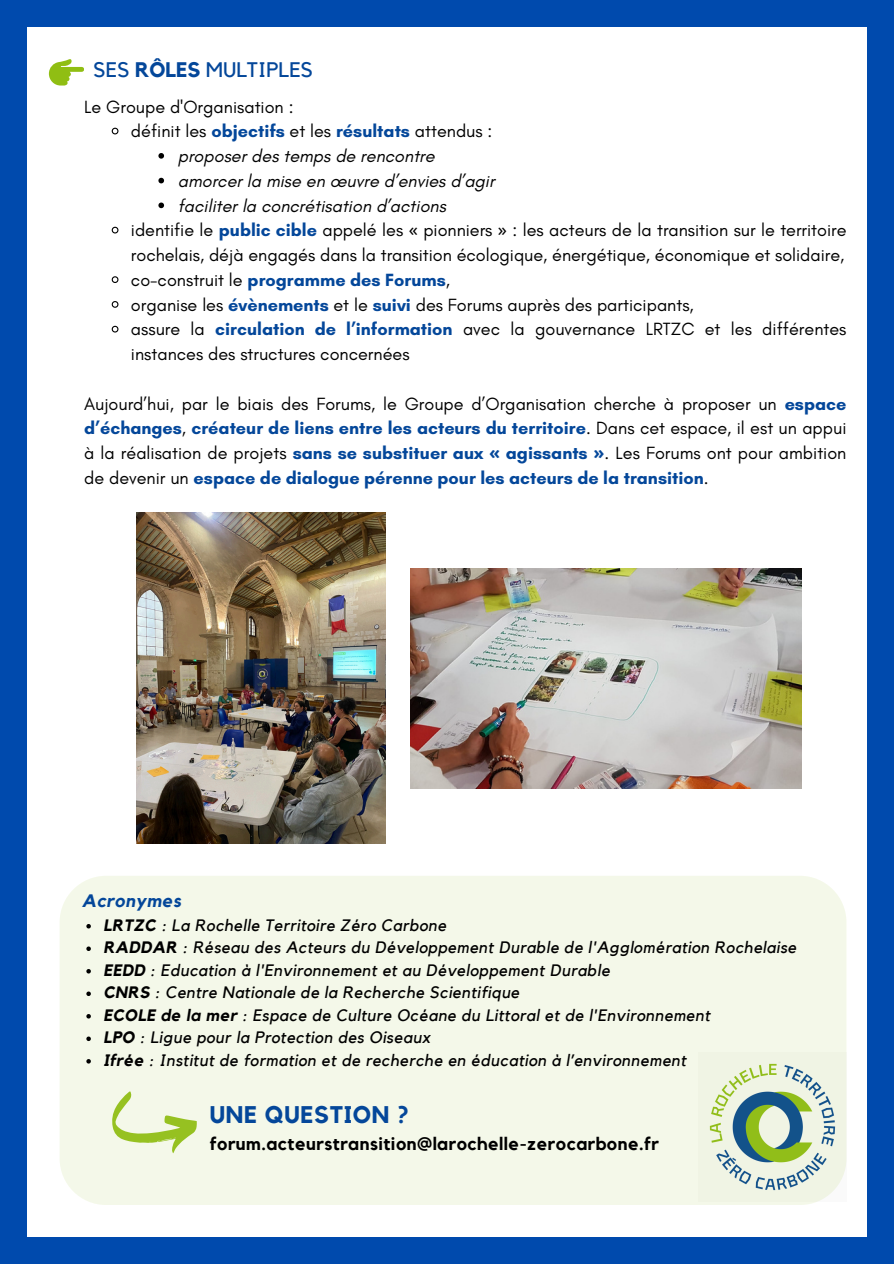
<style>
.page{position:relative;width:894px;height:1264px;background:#fff}
.page>*{position:absolute;margin:0;border:0;box-sizing:border-box;transform-origin:0 0}
.t1{font:700 24px "Kollektif";letter-spacing:.03em;color:#04479a}
.t2{font:21px "Kollektif";color:#04479a}
.t3{font:18px/24.8px "Glacial Indifference";color:#000}
.t4{font:italic 18px "Glacial Indifference";color:#000}
.t5{font:700 18px "Kollektif";letter-spacing:.03em;color:#000}
.t6{font:700 18px "Glacial Indifference";color:#04479a}
.t7{font:italic 700 18px "Kollektif";letter-spacing:.03em;color:#04479a}
.t8{font:italic 16.5px "Kollektif";letter-spacing:.03em;color:#000}
.s1{font-weight:700}
.s2{font-weight:700;color:#04479a}
.s3{font-family:"Noto Sans"}
.s4{font-weight:400;color:#000}
.s5{font-family:"Noto Sans";font-weight:700;color:#04479a}
</style>
<div class="page">
<div style="left:0;top:0;width:893px;height:1263px;background:#004aad"></div>
<div style="left:27px;top:27px;width:838px;height:1209px;background:#fff"></div>
<div style="left:60px;top:875px;width:786px;height:329px;background:#f4f8e9;border-radius:46px"></div>
<svg style="left:112px;top:1091px;width:85px;height:62px"></svg>
<svg style="left:49px;top:59px;width:35px;height:26px"></svg>
<img style="left:137px;top:513px;width:248px;height:330px">
<img style="left:411px;top:568px;width:390px;height:220px">
<svg style="left:86px;top:924px;width:5px;height:4px"></svg>
<svg style="left:86px;top:946px;width:5px;height:5px"></svg>
<svg style="left:86px;top:969px;width:5px;height:4px"></svg>
<svg style="left:86px;top:991px;width:5px;height:5px"></svg>
<svg style="left:86px;top:1014px;width:5px;height:4px"></svg>
<svg style="left:86px;top:1036px;width:5px;height:5px"></svg>
<svg style="left:86px;top:1059px;width:5px;height:4px"></svg>
<svg style="left:111px;top:127px;width:8px;height:8px"></svg>
<svg style="left:158px;top:153px;width:6px;height:6px"></svg>
<svg style="left:158px;top:178px;width:6px;height:5px"></svg>
<svg style="left:158px;top:202px;width:6px;height:6px"></svg>
<svg style="left:111px;top:226px;width:8px;height:8px"></svg>
<svg style="left:111px;top:276px;width:8px;height:7px"></svg>
<svg style="left:111px;top:301px;width:8px;height:7px"></svg>
<svg style="left:111px;top:325px;width:8px;height:8px"></svg>
<p class="t2" style="left:94px;top:60px;width:221px">SES <span class="s1">RÔLES</span> MULTIPLES</p>
<p class="t3" style="left:84px;top:94px;width:211px">Le Groupe d'Organisation :</p>
<p class="t3" style="left:131px;top:119px;width:363px">définit les <span class="s2">objectifs</span> et les <span class="s2">résultats</span> attendus :</p>
<p class="t4" style="left:178px;top:145px;width:258px">proposer des temps de rencontre</p>
<p class="t4" style="left:178px;top:170px;width:318px">amorcer la mise en œuvre d’envies d’agir</p>
<h2 class="t4" style="left:178px;top:194px;width:269px">faciliter la concrétisation d’actions</h2>
<p class="t3" style="left:131px;top:218px;width:716px">identifie le <span class="s2">public cible</span> appelé les <span class="s3">«</span> pionniers <span class="s3">»</span> : les acteurs de la transition sur le territoire rochelais, déjà engagés dans la transition écologique, énergétique, économique et solidaire,</p>
<p class="t6" style="left:131px;top:269px;width:320px"><span class="s4">co-construit le</span> programme des Forums<span class="s4">,</span></p>
<p class="t3" style="left:131px;top:292px;width:564px">organise les <span class="s2">évènements</span> et le <span class="s2">suivi</span> des Forums auprès des participants,</p>
<p class="t3" style="left:131px;top:317px;width:716px">assure la <span class="s2">circulation de l’information</span> avec la gouvernance LRTZC et les différentes instances des structures concernées</p>
<p class="t3" style="left:84px;top:391px;width:763px;text-align:justify">Aujourd’hui, par le biais des Forums, le Groupe d’Organisation cherche à proposer un <span class="s2">espace d’échanges</span>, <span class="s2">créateur de liens entre les acteurs du territoire</span>. Dans cet espace, il est un appui à la réalisation de projets <span class="s2">sans se substituer aux</span> <span class="s5">«</span> <span class="s2">agissants</span> <span class="s5">»</span>. Les Forums ont pour ambition de devenir un <span class="s2">espace de dialogue pérenne pour les acteurs de la transition</span>.</p>
<p class="t7" style="left:82px;top:892px;width:101px">Acronymes</p>
<p class="t8" style="left:103px;top:917px;width:344px"><span class="s1">LRTZC</span> : La Rochelle Territoire Zéro Carbone</p>
<p class="t8" style="left:103px;top:939px;width:694px"><span class="s1">RADDAR</span> : Réseau des Acteurs du Développement Durable de l'Agglomération Rochelaise</p>
<p class="t8" style="left:103px;top:962px;width:508px"><span class="s1">EEDD</span> : Education à l'Environnement et au Développement Durable</p>
<p class="t8" style="left:103px;top:984px;width:417px"><span class="s1">CNRS</span> : Centre Nationale de la Recherche Scientifique</p>
<p class="t8" style="left:103px;top:1007px;width:608px"><span class="s1">ECOLE de la mer</span> : Espace de Culture Océane du Littoral et de l'Environnement</p>
<p class="t8" style="left:103px;top:1029px;width:328px"><span class="s1">LPO</span> : Ligue pour la Protection des Oiseaux</p>
<p class="t8" style="left:103px;top:1052px;width:584px"><span class="s1">Ifrée</span> : Institut de formation et de recherche en éducation à l’environnement</p>
<h1 class="t1" style="left:210px;top:1103px;width:200px">UNE QUESTION ?</h1>
<p class="t5" style="left:210px;top:1135px;width:450px">forum.acteurstransition@larochelle-zerocarbone.fr</p>
</div>
